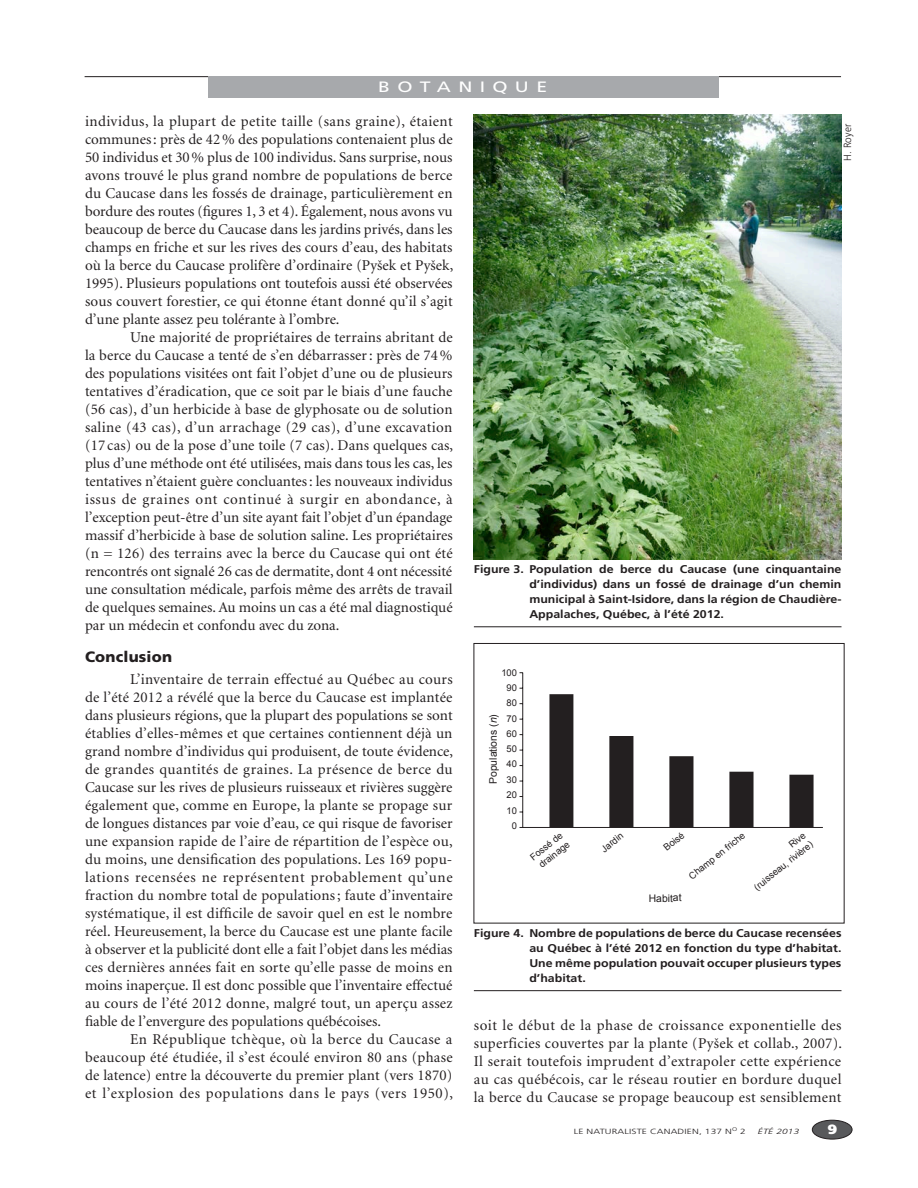
<style>
.page{position:relative;width:918px;height:1188px;background:#fff}
.page>*{position:absolute;margin:0;border:0;box-sizing:border-box;transform-origin:0 0}
.t1{font:15px/18px "Minion";letter-spacing:.005em;color:#231f20;text-align:justify}
.t2{font:900 15px "Frutiger";letter-spacing:.015em;color:#231f20}
.t3{font:15px "Frutiger";letter-spacing:.375em;color:#fff;scale:1.3 1}
.t4{font:900 13.5px "Frutiger";color:#fff}
.t5{font:700 11.25px/15px "Frutiger";color:#231f20;text-align:justify;scale:1.1 1}
.t6{font:300 10.5px "Frutiger";letter-spacing:.015em;color:#231f20;scale:.95 1}
.t7{font:10.35px "Arial";color:#231f20}
.t8{font:9.3px/15.1px "Arial";color:#231f20;text-align:center}
.t9{font:300 7.5px "Frutiger";letter-spacing:.015em;color:#231f20;scale:1.35 1}
.t10{font:italic 300 7.5px "Frutiger";letter-spacing:.015em;color:#231f20;scale:1.35 1}
.s1{font-style:italic}
</style>
<div class="page">
<hr style="left:85px;top:76px;width:756px;height:1px;background:#231f20">
<div style="left:208px;top:76px;width:510px;height:22px;background:#a7a9ac"></div>
<div style="left:812px;top:1120px;width:40px;height:19px;background:#58595b;border-radius:50%"></div>
<div style="left:812px;top:1120px;width:40px;height:19px;border:1px solid #231f20;border-radius:50%"></div>
<img style="left:474px;top:115px;width:367px;height:445px">
<hr style="left:474px;top:626px;width:367px;height:1px;background:#231f20">
<hr style="left:474px;top:990px;width:367px;height:1px;background:#231f20">
<svg style="left:473px;top:643px;width:372px;height:281px"></svg>
<p class="t3" style="left:378px;top:78px;width:132px">BOTANIQUE</p>
<p class="t1" style="left:85px;top:113px;width:370px">individus, la plupart de petite taille (sans graine), étaient communes: près de 42% des populations contenaient plus de 50 individus et 30% plus de 100 individus. Sans surprise, nous avons trouvé le plus grand nombre de populations de berce du Caucase dans les fossés de drainage, particulièrement en bordure des routes (figures 1, 3 et 4). Également, nous avons vu beaucoup de berce du Caucase dans les jardins privés, dans les champs en friche et sur les rives des cours d’eau, des habitats où la berce du Caucase prolifère d’ordinaire (Pyšek et Pyšek, 1995). Plusieurs populations ont toutefois aussi été observées sous couvert forestier, ce qui étonne étant donné qu’il s’agit d’une plante assez peu tolérante à l’ombre.</p>
<p class="t1" style="left:85px;top:329px;width:370px;text-indent:45px">Une majorité de propriétaires de terrains abritant de la berce du Caucase a tenté de s’en débarrasser: près de 74% des populations visitées ont fait l’objet d’une ou de plusieurs tentatives d’éradication, que ce soit par le biais d’une fauche (56 cas), d’un herbicide à base de glyphosate ou de solution saline (43 cas), d’un arrachage (29 cas), d’une excavation (17 cas) ou de la pose d’une toile (7 cas). Dans quelques cas, plus d’une méthode ont été utilisées, mais dans tous les cas, les tentatives n’étaient guère concluantes: les nouveaux individus issus de graines ont continué à surgir en abondance, à l’exception peut-être d’un site ayant fait l’objet d’un épandage massif d’herbicide à base de solution saline. Les propriétaires (n = 126) des terrains avec la berce du Caucase qui ont été rencontrés ont signalé 26 cas de dermatite, dont 4 ont nécessité une consultation médicale, parfois même des arrêts de travail de quelques semaines. Au moins un cas a été mal diagnostiqué par un médecin et confondu avec du zona.</p>
<p class="t2" style="left:85px;top:647px;width:89px">Conclusion</p>
<p class="t1" style="left:85px;top:671px;width:370px;text-indent:45px">L’inventaire de terrain effectué au Québec au cours de l’été 2012 a révélé que la berce du Caucase est implantée dans plusieurs régions, que la plupart des populations se sont établies d’elles-mêmes et que certaines contiennent déjà un grand nombre d’individus qui produisent, de toute évidence, de grandes quantités de graines. La présence de berce du Caucase sur les rives de plusieurs ruisseaux et rivières suggère également que, comme en Europe, la plante se propage sur de longues distances par voie d’eau, ce qui risque de favoriser une expansion rapide de l’aire de répartition de l’espèce ou, du moins, une densification des populations. Les 169 popu&shy;lations recensées ne représentent probablement qu’une fraction du nombre total de populations; faute d’inventaire systématique, il est difficile de savoir quel en est le nombre réel. Heureusement, la berce du Caucase est une plante facile à observer et la publicité dont elle a fait l’objet dans les médias ces dernières années fait en sorte qu’elle passe de moins en moins inaperçue. Il est donc possible que l’inventaire effectué au cours de l’été 2012 donne, malgré tout, un aperçu assez fiable de l’envergure des populations québécoises.</p>
<p class="t1" style="left:85px;top:1031px;width:370px;text-indent:45px">En République tchèque, où la berce du Caucase a beaucoup été étudiée, il s’est écoulé environ 80 ans (phase de latence) entre la découverte du premier plant (vers 1870) et l’explosion des populations dans le pays (vers 1950),</p>
<p class="t6" style="left:841px;top:161px;width:40px;rotate:-90deg">H. ROYER</p>
<p class="t5" style="left:529px;top:561px;width:285px;text-indent:-56px">Figure 3. Population de berce du Caucase (une cinquantaine d’individus) dans un fossé de drainage d’un chemin municipal à Saint-Isidore, dans la région de Chaudière-Appalaches, Québec, à l’été 2012.</p>
<p class="t8" style="left:501px;top:665px;width:17px">100<br>90<br>80</p>
<p class="t8" style="left:507px;top:711px;width:12px;text-align:justify">70<br>60<br>50<br>40</p>
<p class="t8" style="left:507px;top:772px;width:12px;text-align:left">30<br>20</p>
<p class="t8" style="left:507px;top:804px;width:12px">10<br>0</p>
<p class="t7" style="left:487px;top:784px;width:71px;rotate:-90deg">Populations (<span class="s1">n</span>)</p>
<p class="t8" style="left:528px;top:854px;width:40px;line-height:11.2px;text-align:left;rotate:-39deg">Fossé de drainage</p>
<p class="t8" style="left:598px;top:844px;width:27px;rotate:-39deg">Jardin</p>
<p class="t8" style="left:660px;top:843px;width:25px;rotate:-39deg">Boisé</p>
<p class="t8" style="left:686px;top:871px;width:70px;rotate:-39deg">Champ en friche</p>
<p class="t8" style="left:745px;top:875px;width:74px;line-height:11.1px;text-align:right;rotate:-39deg">Rive<br>(ruisseau, rivière)</p>
<p class="t7" style="left:649px;top:891px;width:34px">Habitat</p>
<p class="t5" style="left:529px;top:925px;width:285px;text-indent:-56px">Figure 4. Nombre de populations de berce du Caucase recensées au Québec à l’été 2012 en fonction du type d’habitat.<br>Une même population pouvait occuper plusieurs types d’habitat.</p>
<p class="t1" style="left:474px;top:1017px;width:370px">soit le début de la phase de croissance exponentielle des superficies couvertes par la plante (Pyšek et collab., 2007).<br>Il serait toutefois imprudent d’extrapoler cette expérience au cas québécois, car le réseau routier en bordure duquel la berce du Caucase se propage beaucoup est sensiblement</p>
<p class="t9" style="left:574px;top:1127px;width:129px">LE NATURALISTE CANADIEN, 137 N<sup>O</sup> 2</p>
<p class="t10" style="left:758px;top:1127px;width:32px">ÉTÉ 2013</p>
<p class="t4" style="left:828px;top:1121px;width:11px">9</p>
</div>
